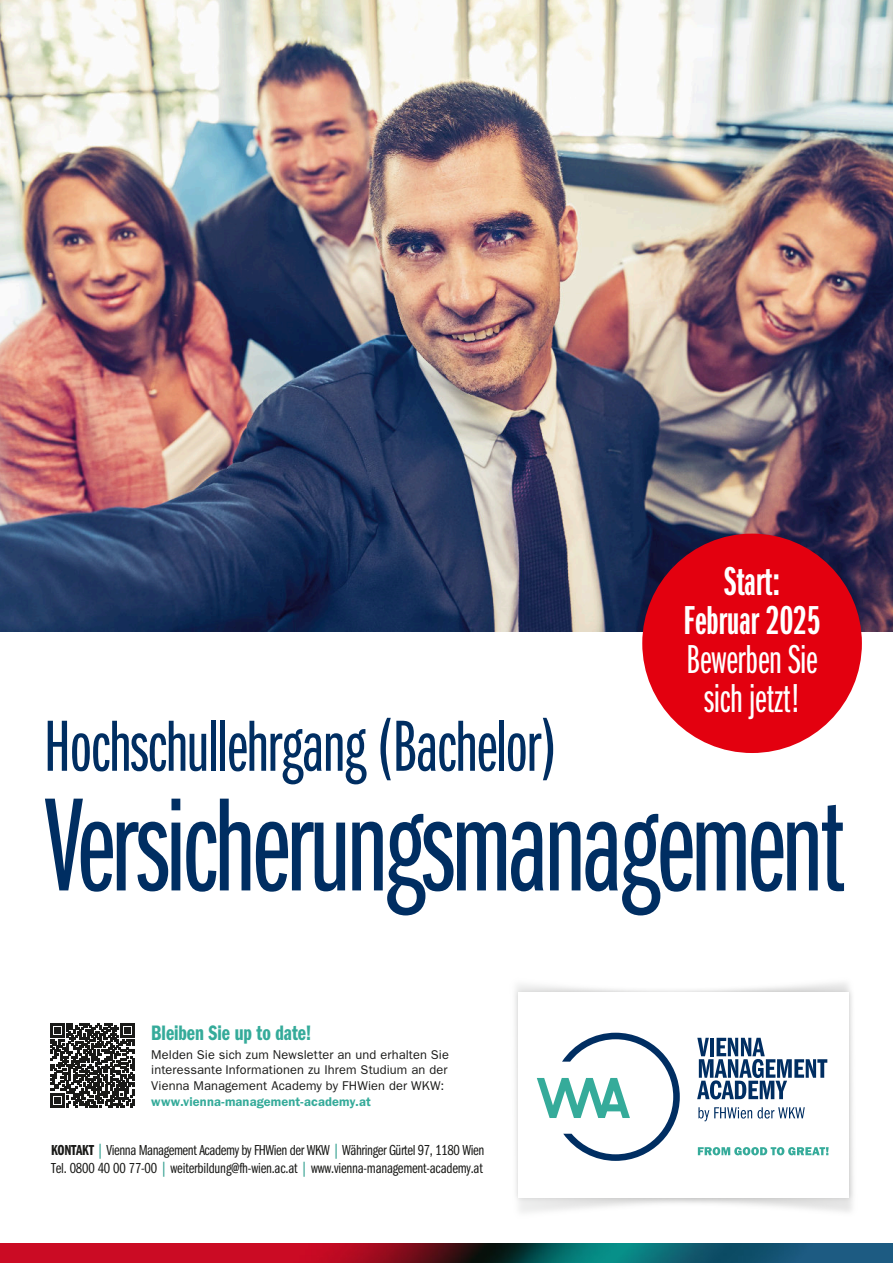
<style>
.page{position:relative;width:893px;height:1263px;background:#fff}
.page>*{position:absolute;margin:0;border:0;box-sizing:border-box;transform-origin:0 0}
.t1{font:137.55px "Franklin Gothic Book X Cmpr";letter-spacing:-.02em;color:#002e62}
.t2{font:75px "Franklin Gothic Book X Cmpr";letter-spacing:-.01em;color:#002e62}
.t3{font:41.85px/38.8px "Franklin Gothic Book X Cmpr";color:#fff;text-align:center}
.t4{font:41.85px/38.8px "Franklin Gothic Demi X Cmpr";color:#fff;text-align:center}
.t5{font:21.6px "Franklin Gothic Demi Cmpr";color:#35ab9a}
.t6{font:15px/18px "Franklin Gothic Book Cmpr";letter-spacing:-.02em;color:#1a1a18}
.t7{font:12.75px/15.9px "Franklin Gothic";letter-spacing:.01em;color:#1a1a18;text-align:justify}
.t8{font:600 12.75px "Franklin Gothic";letter-spacing:.01em;color:#35ab9a}
.s1{font-family:"Franklin Gothic Demi Cmpr"}
.s2{color:#319e8e}
</style>
<div class="page">
<img style="left:0;top:0;width:893px;height:631px">
<img style="left:0;top:1244px;width:893px;height:19px">
<img style="left:515px;top:982px;width:338px;height:230px">
<div style="left:518px;top:992px;width:331px;height:205px;background:#fff"></div>
<svg style="left:698px;top:1147px;width:131px;height:8px"></svg>
<svg style="left:537px;top:1033px;width:143px;height:128px"></svg>
<svg style="left:697px;top:1038px;width:130px;height:61px"></svg>
<svg style="left:698px;top:1107px;width:107px;height:14px"></svg>
<div style="left:642px;top:534px;width:220px;height:219px;background:#e3000f;border-radius:50%"></div>
<svg style="left:50px;top:1023px;width:85px;height:84px"></svg>
<h3 class="t4" style="left:684px;top:566px;width:138px">Start:<br>Februar 2025</h3>
<h3 class="t3" style="left:686px;top:643px;width:133px">Bewerben Sie sich jetzt!</h3>
<h2 class="t2" style="left:44px;top:721px;width:514px">Hochschullehrgang (Bachelor)</h2>
<h1 class="t1" style="left:44px;top:799px;width:803px">Versicherungsmanagement</h1>
<h3 class="t5" style="left:151px;top:1026px;width:162px">Bleiben Sie up to date!</h3>
<p class="t7" style="left:151px;top:1047px;width:299px">Melden Sie sich zum Newsletter an und erhalten Sie interessante Informationen zu Ihrem Studium an der Vienna Management Academy by FHWien der WKW:</p>
<p class="t8" style="left:151px;top:1097px;width:221px">www.vienna-management-academy.at</p>
<p class="t6" style="left:51px;top:1142px;width:435px"><span class="s1">KONTAKT</span> <span class="s2">|</span> Vienna Management Academy by FHWien der WKW <span class="s2">|</span> Währinger Gürtel 97, 1180 Wien<br>Tel. 0800 40 00 77-00 <span class="s2">|</span> weiterbildung@fh-wien.ac.at <span class="s2">|</span> www.vienna-management-academy.at</p>
</div>
